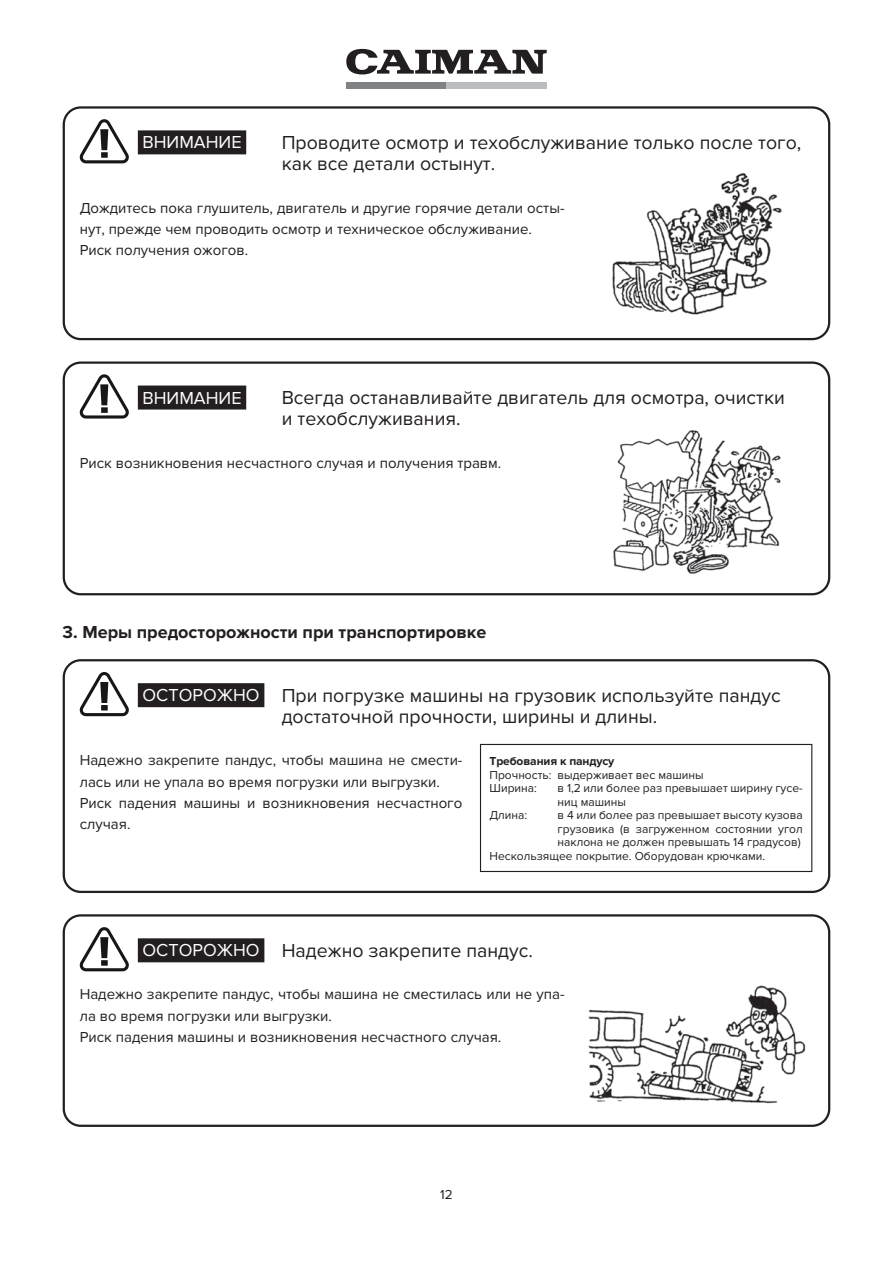
<style>
.page{position:relative;width:893px;height:1263px;background:#fff}
.page>*{position:absolute;margin:0;border:0;box-sizing:border-box;transform-origin:0 0}
.t1{font:19.5px/21.3px "Proxima Nova";color:#231f20}
.t2{font:700 18px "Proxima Nova";color:#231f20}
.t3{font:18px "Proxima Nova";color:#fff}
.t4{font:15px/21.3px "Proxima Nova";color:#231f20}
.t5{font:13.5px "Proxima Nova";color:#231f20}
.t6{font:12px/13.5px "Proxima Nova";color:#231f20}
.t7{font:700 12px "Proxima Nova";letter-spacing:-.01em;color:#231f20}
</style>
<div class="page">
<svg style="left:346px;top:49px;width:201px;height:25px"></svg>
<div style="left:347px;top:82px;width:100px;height:7px;background:#808285"></div>
<div style="left:447px;top:82px;width:100px;height:7px;background:#bcbdc0"></div>
<div style="left:63px;top:106px;width:767px;height:234px;border:2px solid #231f20;border-radius:17px"></div>
<div style="left:63px;top:361px;width:767px;height:234px;border:2px solid #231f20;border-radius:17px"></div>
<svg style="left:80px;top:119px;width:49px;height:44px"></svg>
<svg style="left:80px;top:374px;width:49px;height:44px"></svg>
<div style="left:138px;top:130px;width:108px;height:24px;background:#231f20"></div>
<div style="left:138px;top:385px;width:108px;height:24px;background:#231f20"></div>
<img style="left:612px;top:173px;width:170px;height:142px">
<img style="left:613px;top:430px;width:168px;height:144px">
<div style="left:63px;top:659px;width:767px;height:234px;border:2px solid #231f20;border-radius:17px"></div>
<div style="left:63px;top:914px;width:767px;height:213px;border:2px solid #231f20;border-radius:17px"></div>
<svg style="left:80px;top:672px;width:49px;height:44px"></svg>
<svg style="left:80px;top:927px;width:49px;height:44px"></svg>
<div style="left:138px;top:683px;width:126px;height:24px;background:#231f20"></div>
<div style="left:138px;top:938px;width:126px;height:24px;background:#231f20"></div>
<img style="left:588px;top:985px;width:218px;height:119px">
<div style="left:480px;top:744px;width:332px;height:128px;border:1px solid #231f20"></div>
<p class="t3" style="left:142px;top:132px;width:101px">ВНИМАНИЕ</p>
<h1 class="t1" style="left:282px;top:132px;width:521px">Проводите осмотр и техобслуживание только после того, как все детали остынут.</h1>
<p class="t4" style="left:80px;top:197px;width:486px">Дождитесь пока глушитель, двигатель и другие горячие детали осты&shy;нут, прежде чем проводить осмотр и техническое обслуживание.<br>Риск получения ожогов.</p>
<p class="t3" style="left:142px;top:387px;width:101px">ВНИМАНИЕ</p>
<h1 class="t1" style="left:282px;top:387px;width:505px">Всегда останавливайте двигатель для осмотра, очистки и техобслуживания.</h1>
<p class="t4" style="left:80px;top:452px;width:423px">Риск возникновения несчастного случая и получения травм.</p>
<p class="t2" style="left:63px;top:621px;width:425px">3. Меры предосторожности при транспортировке</p>
<p class="t3" style="left:142px;top:685px;width:119px">ОСТОРОЖНО</p>
<h1 class="t1" style="left:282px;top:685px;width:501px">При погрузке машины на грузовик используйте пандус достаточной прочности, ширины и длины.</h1>
<p class="t4" style="left:80px;top:750px;width:384px">Надежно закрепите пандус, чтобы машина не смести&shy;лась или не упала во время погрузки или выгрузки.<br>Риск падения машины и возникновения несчастного случая.</p>
<p class="t7" style="left:490px;top:754px;width:126px">Требования к пандусу</p>
<p class="t6" style="left:490px;top:768px;width:216px">Прочность: выдерживает вес машины<br>Ширина:</p>
<p class="t6" style="left:558px;top:782px;width:247px">в 1,2 или более раз превышает ширину гусе&shy;ниц машины</p>
<p class="t6" style="left:490px;top:809px;width:39px">Длина:</p>
<p class="t6" style="left:558px;top:809px;width:247px">в 4 или более раз превышает высоту кузова</p>
<p class="t6" style="left:558px;top:822px;width:247px">грузовика (в загруженном состоянии угол</p>
<p class="t6" style="left:558px;top:836px;width:245px">наклона не должен превышать 14 градусов)</p>
<p class="t6" style="left:490px;top:849px;width:277px">Нескользящее покрытие. Оборудован крючками.</p>
<p class="t3" style="left:142px;top:940px;width:119px">ОСТОРОЖНО</p>
<h1 class="t1" style="left:282px;top:940px;width:253px">Надежно закрепите пандус.</h1>
<p class="t4" style="left:80px;top:984px;width:486px">Надежно закрепите пандус, чтобы машина не сместилась или не упа&shy;ла во время погрузки или выгрузки.<br>Риск падения машины и возникновения несчастного случая.</p>
<p class="t5" style="left:440px;top:1186px;width:14px">12</p>
</div>
